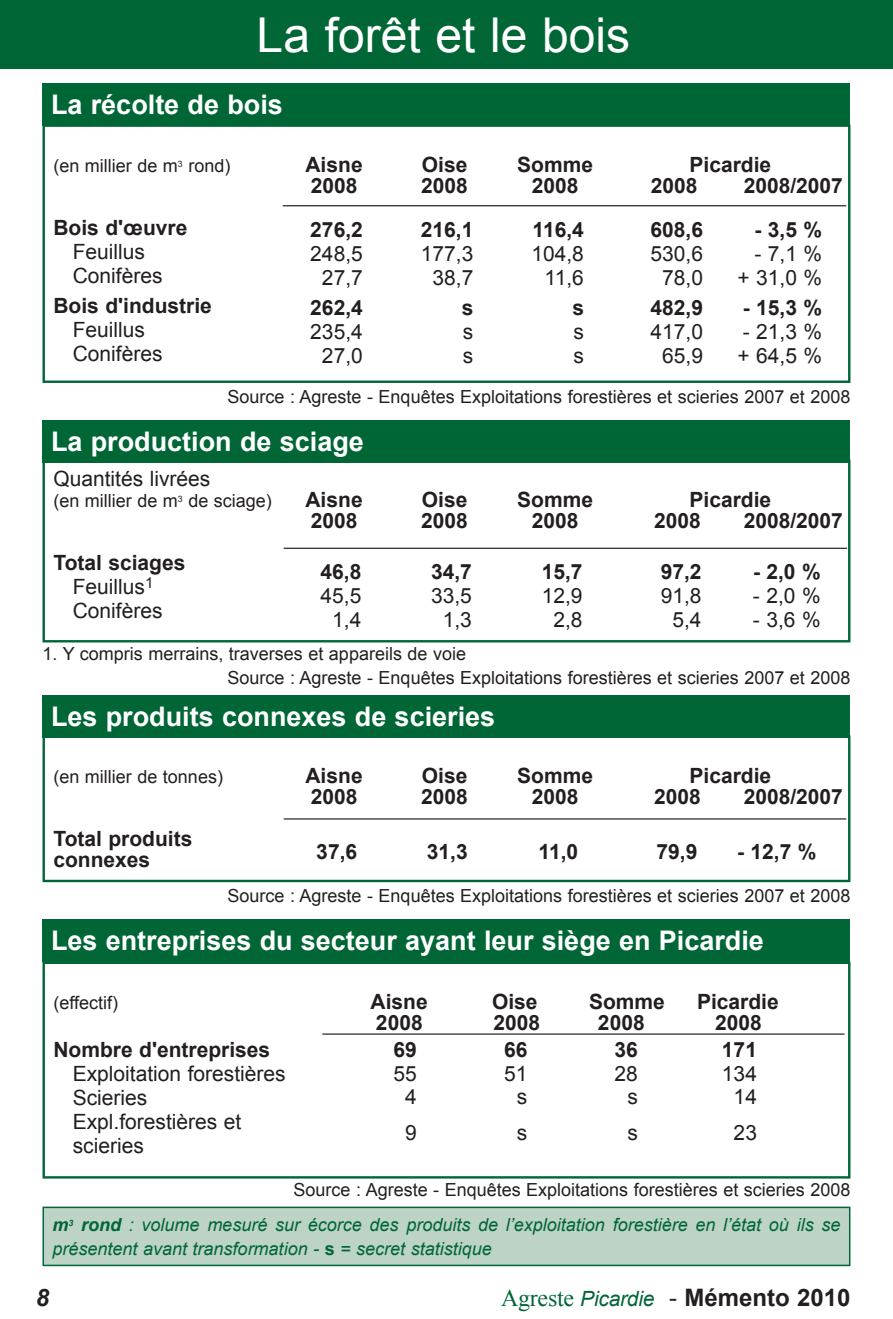
<style>
.page{position:relative;width:893px;height:1319px;background:#fff}
.page>*{position:absolute;margin:0;border:0;box-sizing:border-box;transform-origin:0 0}
.t1{font:48px "Arial";color:#fff}
.t2{font:700 27px "Arial";color:#fff}
.t3{font:700 24px "Arial";color:#231f20}
.t4{font:italic 700 24px "Arial";color:#231f20}
.t5{font:700 21px/21px "Arial";color:#231f20}
.t6{font:21px/24px "Arial";color:#231f20}
.t7{font:18px/24px "Arial";color:#231f20}
.t8{font:italic 18px/24px "Arial";color:#006636}
.s1{font-weight:700}
.s2{font-weight:700;font-style:normal}
.s3{font-family:"Times New Roman";font-weight:400;color:#006636}
.s4{font-weight:400;font-style:italic;font-size:21px;color:#006636}
.s5{font-weight:400}
</style>
<div class="page">
<div style="left:0;top:0;width:893px;height:68px;background:#006636"></div>
<div style="left:43px;top:1207px;width:807px;height:58px;background:#bcd3c5"></div>
<div style="left:43px;top:1206px;width:807px;height:59px;border:2px solid #006636"></div>
<div style="left:43px;top:124px;width:807px;height:259px;border:2px solid #006636"></div>
<hr style="left:283px;top:205px;width:563px;height:1px;background:#231f20">
<div style="left:43px;top:918px;width:807px;height:43px;background:#006636"></div>
<div style="left:43px;top:961px;width:807px;height:217px;border:2px solid #006636"></div>
<hr style="left:322px;top:1033px;width:522px;height:1px;background:#231f20">
<div style="left:43px;top:459px;width:807px;height:183px;border:2px solid #006636"></div>
<hr style="left:284px;top:547px;width:563px;height:2px;background:#231f20">
<div style="left:43px;top:420px;width:807px;height:42px;background:#006636"></div>
<div style="left:43px;top:83px;width:807px;height:42px;background:#006636"></div>
<div style="left:43px;top:735px;width:807px;height:147px;border:2px solid #006636"></div>
<hr style="left:284px;top:818px;width:562px;height:1px;background:#231f20">
<div style="left:43px;top:694px;width:807px;height:43px;background:#006636"></div>
<h1 class="t1" style="left:257px;top:3px;width:375px">La forêt et le bois</h1>
<h2 class="t2" style="left:51px;top:87px;width:233px">La récolte de bois</h2>
<p class="t7" style="left:53px;top:153px;width:178px">(en millier de m<sup>3</sup> rond)</p>
<p class="t5" style="left:305px;top:154px;width:59px">Aisne</p>
<p class="t5" style="left:422px;top:154px;width:47px">Oise</p>
<p class="t5" style="left:517px;top:154px;width:77px">Somme</p>
<p class="t5" style="left:689px;top:154px;width:83px">Picardie</p>
<p class="t5" style="left:311px;top:175px;width:48px">2008</p>
<p class="t5" style="left:421px;top:175px;width:48px">2008</p>
<p class="t5" style="left:532px;top:175px;width:48px">2008</p>
<p class="t5" style="left:651px;top:175px;width:48px">2008</p>
<p class="t5" style="left:744px;top:175px;width:101px">2008/2007</p>
<p class="t5" style="left:53px;top:217px;width:135px">Bois d'œuvre</p>
<p class="t6" style="left:73px;top:239px;width:91px">Feuillus<br>Conifères</p>
<p class="t5" style="left:53px;top:295px;width:160px">Bois d'industrie</p>
<p class="t6" style="left:73px;top:317px;width:91px">Feuillus<br>Conifères</p>
<p class="t5" style="left:310px;top:219px;width:54px">276,2</p>
<p class="t5" style="left:421px;top:219px;width:54px">216,1</p>
<p class="t5" style="left:533px;top:219px;width:53px">116,4</p>
<p class="t5" style="left:650px;top:219px;width:54px">608,6</p>
<p class="t5" style="left:754px;top:219px;width:69px">- 3,5 %</p>
<p class="t6" style="left:310px;top:241px;width:54px">248,5</p>
<p class="t6" style="left:421px;top:241px;width:54px">177,3</p>
<p class="t6" style="left:531px;top:241px;width:54px">104,8</p>
<p class="t6" style="left:650px;top:241px;width:54px">530,6</p>
<p class="t6" style="left:754px;top:241px;width:69px">- 7,1 %</p>
<p class="t6" style="left:322px;top:265px;width:42px">27,7</p>
<p class="t6" style="left:433px;top:265px;width:42px">38,7</p>
<p class="t6" style="left:545px;top:265px;width:41px">11,6</p>
<p class="t6" style="left:662px;top:265px;width:42px">78,0</p>
<p class="t6" style="left:737px;top:265px;width:86px">+ 31,0 %</p>
<p class="t5" style="left:310px;top:297px;width:54px">262,4</p>
<p class="t5" style="left:462px;top:297px;width:13px">s</p>
<p class="t5" style="left:572px;top:297px;width:13px">s</p>
<p class="t5" style="left:650px;top:297px;width:54px">482,9</p>
<p class="t5" style="left:743px;top:297px;width:81px">- 15,3 %</p>
<p class="t6" style="left:310px;top:319px;width:54px">235,4</p>
<p class="t6" style="left:463px;top:319px;width:12px">s</p>
<p class="t6" style="left:573px;top:319px;width:12px">s</p>
<p class="t6" style="left:650px;top:319px;width:54px">417,0</p>
<p class="t6" style="left:743px;top:319px;width:81px">- 21,3 %</p>
<p class="t6" style="left:322px;top:343px;width:42px">27,0</p>
<p class="t6" style="left:463px;top:343px;width:12px">s</p>
<p class="t6" style="left:573px;top:343px;width:12px">s</p>
<p class="t6" style="left:662px;top:343px;width:42px">65,9</p>
<p class="t6" style="left:737px;top:343px;width:86px">+ 64,5 %</p>
<p class="t7" style="left:228px;top:385px;width:624px">Source : Agreste - Enquêtes Exploitations forestières et scieries 2007 et 2008</p>
<h2 class="t2" style="left:51px;top:423px;width:314px">La production de sciage</h2>
<p class="t6" style="left:53px;top:466px;width:158px">Quantités livrées</p>
<p class="t7" style="left:53px;top:488px;width:220px">(en millier de m<sup>3</sup> de sciage)</p>
<p class="t5" style="left:305px;top:489px;width:59px">Aisne</p>
<p class="t5" style="left:422px;top:489px;width:47px">Oise</p>
<p class="t5" style="left:517px;top:489px;width:77px">Somme</p>
<p class="t5" style="left:689px;top:489px;width:83px">Picardie</p>
<p class="t5" style="left:311px;top:510px;width:48px">2008</p>
<p class="t5" style="left:421px;top:510px;width:48px">2008</p>
<p class="t5" style="left:532px;top:510px;width:48px">2008</p>
<p class="t5" style="left:654px;top:510px;width:48px">2008</p>
<p class="t5" style="left:744px;top:510px;width:101px">2008/2007</p>
<p class="t6" style="left:73px;top:550px;width:114px;text-indent:-19px"><span class="s1">Total sciages<br></span>Feuillus<sup>1<br></sup>Conifères</p>
<p class="t5" style="left:321px;top:561px;width:42px">46,8</p>
<p class="t5" style="left:431px;top:561px;width:42px">34,7</p>
<p class="t5" style="left:542px;top:561px;width:42px">15,7</p>
<p class="t5" style="left:661px;top:561px;width:42px">97,2</p>
<p class="t5" style="left:753px;top:561px;width:69px">- 2,0 %</p>
<p class="t6" style="left:321px;top:583px;width:42px">45,5</p>
<p class="t6" style="left:431px;top:583px;width:42px">33,5</p>
<p class="t6" style="left:542px;top:583px;width:42px">12,9</p>
<p class="t6" style="left:661px;top:583px;width:42px">91,8</p>
<p class="t6" style="left:753px;top:583px;width:69px">- 2,0 %</p>
<p class="t6" style="left:332px;top:607px;width:31px">1,4</p>
<p class="t6" style="left:443px;top:607px;width:31px">1,3</p>
<p class="t6" style="left:553px;top:607px;width:31px">2,8</p>
<p class="t6" style="left:672px;top:607px;width:31px">5,4</p>
<p class="t6" style="left:753px;top:607px;width:69px">- 3,6 %</p>
<p class="t7" style="left:228px;top:641px;width:624px;text-indent:-185px">1. Y compris merrains, traverses et appareils de voie<br>Source : Agreste - Enquêtes Exploitations forestières et scieries 2007 et 2008</p>
<h2 class="t2" style="left:51px;top:698px;width:446px">Les produits connexes de scieries</h2>
<p class="t7" style="left:53px;top:764px;width:171px">(en millier de tonnes)</p>
<p class="t5" style="left:305px;top:765px;width:59px">Aisne</p>
<p class="t5" style="left:422px;top:765px;width:47px">Oise</p>
<p class="t5" style="left:517px;top:765px;width:77px">Somme</p>
<p class="t5" style="left:689px;top:765px;width:83px">Picardie</p>
<p class="t5" style="left:311px;top:786px;width:48px">2008</p>
<p class="t5" style="left:421px;top:786px;width:48px">2008</p>
<p class="t5" style="left:532px;top:786px;width:48px">2008</p>
<p class="t5" style="left:654px;top:786px;width:48px">2008</p>
<p class="t5" style="left:744px;top:786px;width:101px">2008/2007</p>
<p class="t5" style="left:53px;top:828px;width:141px">Total produits connexes</p>
<p class="t5" style="left:316px;top:841px;width:42px">37,6</p>
<p class="t5" style="left:427px;top:841px;width:42px">31,3</p>
<p class="t5" style="left:539px;top:841px;width:41px">11,0</p>
<p class="t5" style="left:656px;top:841px;width:42px">79,9</p>
<p class="t5" style="left:737px;top:841px;width:81px">- 12,7 %</p>
<p class="t7" style="left:228px;top:883px;width:624px">Source : Agreste - Enquêtes Exploitations forestières et scieries 2007 et 2008</p>
<h2 class="t2" style="left:51px;top:922px;width:714px">Les entreprises du secteur ayant leur siège en Picardie</h2>
<p class="t7" style="left:53px;top:990px;width:66px">(effectif)</p>
<p class="t5" style="left:371px;top:991px;width:59px">Aisne</p>
<p class="t5" style="left:492px;top:991px;width:47px">Oise</p>
<p class="t5" style="left:589px;top:991px;width:77px">Somme</p>
<p class="t5" style="left:697px;top:991px;width:83px">Picardie</p>
<p class="t5" style="left:376px;top:1012px;width:48px">2008</p>
<p class="t5" style="left:493px;top:1012px;width:48px">2008</p>
<p class="t5" style="left:598px;top:1012px;width:48px">2008</p>
<p class="t5" style="left:715px;top:1012px;width:48px">2008</p>
<p class="t5" style="left:53px;top:1039px;width:218px">Nombre d'entreprises</p>
<p class="t6" style="left:73px;top:1061px;width:215px">Exploitation forestières<br>Scieries<br>Expl.forestières et scieries</p>
<p class="t5" style="left:393px;top:1039px;width:25px">69</p>
<p class="t5" style="left:504px;top:1039px;width:25px">66</p>
<p class="t5" style="left:615px;top:1039px;width:25px">36</p>
<p class="t5" style="left:722px;top:1039px;width:37px">171</p>
<p class="t6" style="left:393px;top:1061px;width:25px">55</p>
<p class="t6" style="left:504px;top:1061px;width:25px">51</p>
<p class="t6" style="left:615px;top:1061px;width:25px">28</p>
<p class="t6" style="left:722px;top:1061px;width:37px">134</p>
<p class="t6" style="left:405px;top:1084px;width:13px">4</p>
<p class="t6" style="left:517px;top:1084px;width:12px">s</p>
<p class="t6" style="left:627px;top:1084px;width:12px">s</p>
<p class="t6" style="left:734px;top:1084px;width:25px">14</p>
<p class="t6" style="left:405px;top:1120px;width:13px">9</p>
<p class="t6" style="left:517px;top:1120px;width:12px">s</p>
<p class="t6" style="left:627px;top:1120px;width:12px">s</p>
<p class="t6" style="left:734px;top:1120px;width:25px">23</p>
<p class="t7" style="left:294px;top:1177px;width:558px">Source : Agreste - Enquêtes Exploitations forestières et scieries 2008</p>
<p class="t8" style="left:53px;top:1212px;width:789px"><span class="s1">m</span><sup>3</sup> <span class="s1">rond</span> : volume mesuré sur écorce des produits de l’exploitation forestière en l’état où ils se présentent avant transformation - <span class="s2">s</span> = secret statistique</p>
<h3 class="t4" style="left:36px;top:1282px;width:15px">8</h3>
<h3 class="t3" style="left:501px;top:1281px;width:351px"><span class="s3">Agreste</span> <span class="s4">Picardie</span> <span class="s5">-</span> Mémento 2010</h3>
</div>
